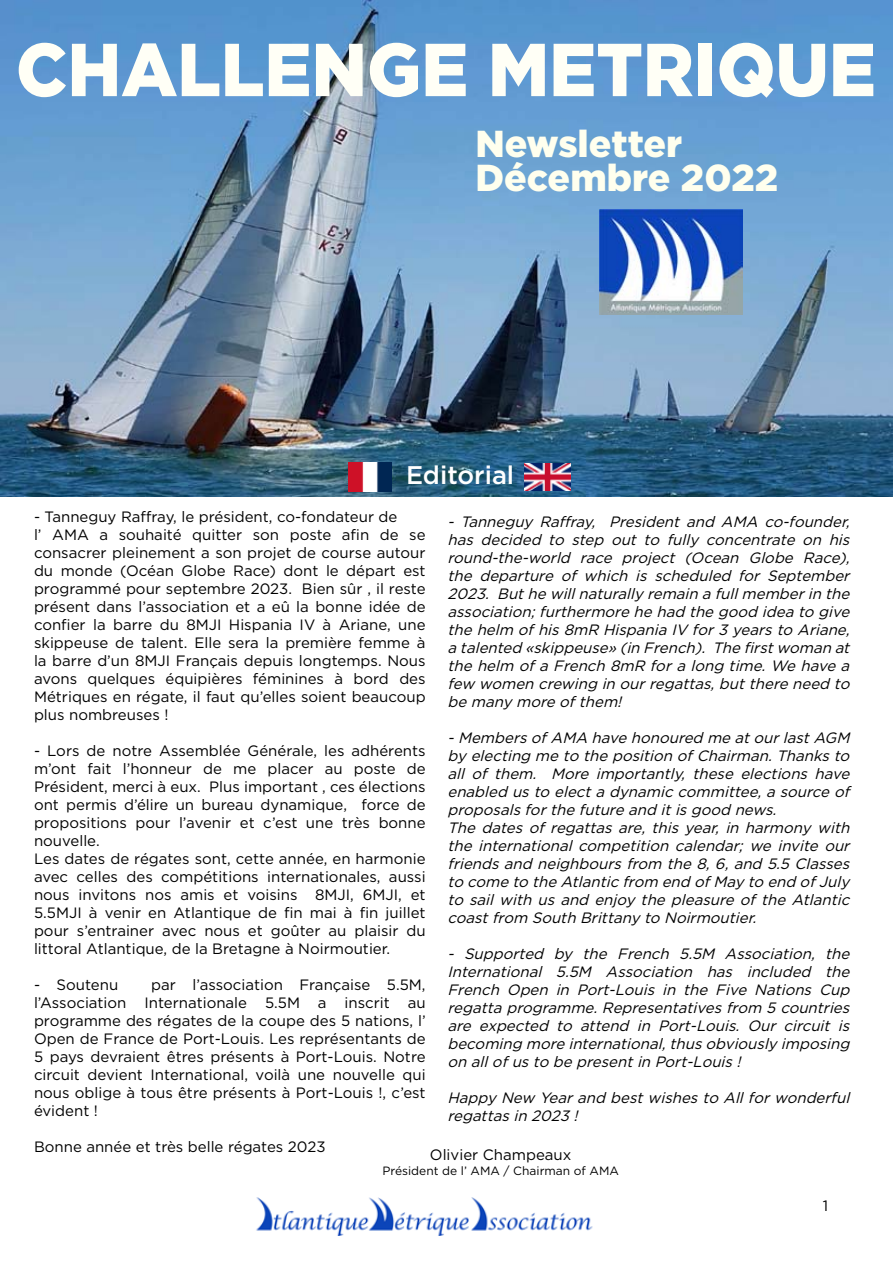
<style>
.page{position:relative;width:893px;height:1263px;background:#fff}
.page>*{position:absolute;margin:0;border:0;box-sizing:border-box;transform-origin:0 0}
.t1{font:900 74.85px "Gotham";color:#fffff6;scale:.94 1}
.t2{font:900 37.5px/34.5px "Gotham";color:#ffe}
.t3{font:500 25.5px "Gotham";color:#fff}
.t4{font:15px/18px "Gotham";color:#000}
.t5{font:italic 15px/18px "Gotham";color:#000;text-align:justify}
.t6{font:12px "Gotham";color:#000}
</style>
<div class="page">
<img style="left:0;top:0;width:893px;height:496px">
<img style="left:256px;top:1197px;width:337px;height:38px">
<img style="left:600px;top:209px;width:143px;height:105px">
<img style="left:348px;top:462px;width:44px;height:29px">
<img style="left:525px;top:463px;width:45px;height:28px">
<h1 class="t1" style="left:16px;top:18px;width:916px">CHALLENGE METRIQUE</h1>
<h2 class="t2" style="left:475px;top:126px;width:304px">Newsletter<br>Décembre 2022</h2>
<h3 class="t3" style="left:406px;top:458px;width:110px">Editorial</h3>
<p class="t4" style="left:34px;top:508px;width:393px">- Tanneguy Raffray, le président, co-fondateur de<br>l’ AMA a souhaité quitter son poste afin de se consacrer pleinement a son projet de course autour du monde (Océan Globe Race) dont le départ est programmé pour septembre 2023. Bien sûr , il reste présent dans l’association et a eû la bonne idée de confier la barre du 8MJI Hispania IV à Ariane, une skippeuse de talent. Elle sera la première femme à la barre d’un 8MJI Français depuis longtemps. Nous avons quelques équipières féminines à bord des Métriques en régate, il faut qu’elles soient beaucoup plus nombreuses !</p>
<p class="t4" style="left:34px;top:742px;width:393px">- Lors de notre Assemblée Générale, les adhérents m’ont fait l’honneur de me placer au poste de Président, merci à eux. Plus important , ces élections ont permis d’élire un bureau dynamique, force de propositions pour l’avenir et c’est une très bonne nouvelle.<br>Les dates de régates sont, cette année, en harmonie avec celles des compétitions internationales, aussi nous invitons nos amis et voisins 8MJI, 6MJI, et 5.5MJI à venir en Atlantique de fin mai à fin juillet pour s’entrainer avec nous et goûter au plaisir du littoral Atlantique, de la Bretagne à Noirmoutier.</p>
<p class="t4" style="left:34px;top:976px;width:86px">- Soutenu</p>
<p class="t5" style="left:447px;top:512px;width:408px">- Tanneguy Raffray, President and AMA co-founder, has decided to step out to fully concentrate on his round-the-world race project (Ocean Globe Race), the departure of which is scheduled for September 2023. Buthe willnaturally remain a fullmemberin the association;furthermore he had the good idea to give the helm ofhis8mR Hispania IV for3 yearsto Ariane, a talented «skippeuse»(in French). The firstwoman at the helm ofa French 8mR fora long time.We have a few women crewing in ourregattas,butthere need to be many more ofthem!</p>
<p class="t5" style="left:447px;top:728px;width:408px;text-align:left">-MembersofAMA have honoured me atourlastAGM by electing me to the position ofChairman.Thanksto all of them. More importantly, these elections have enabled usto electa dynamiccommittee,a source of proposalsforthe future and itisgood news.<br>The dates of regattas are, this year, in harmony with the international competition calendar; we invite our friendsand neighboursfrom the 8,6,and 5.5 Classes to come to the Atlanticfrom end ofMay to end ofJuly to sail with us and enjoy the pleasure of the Atlantic coastfrom South Brittany to Noirmoutier.</p>
<p class="t5" style="left:447px;top:944px;width:408px">- Supported by the French 5.5M Association, the International 5.5M Association has included the French Open in Port-Louis in the Five Nations Cup regatta programme.Representativesfrom 5 countries are expected to attend in Port-Louis. Our circuit is becoming more international,thusobviously imposing on allofusto be presentin Port-Louis!</p>
<p class="t5" style="left:447px;top:1088px;width:408px">Happy New Yearand bestwishesto Allforwonderful regattasin 2023 !</p>
<p class="t4" style="left:430px;top:1145px;width:143px">Olivier Champeaux</p>
<p class="t6" style="left:382px;top:1163px;width:238px">Président de l’ AMA / Chairman of AMA</p>
<p class="t4" style="left:823px;top:1196px;width:7px">1</p>
<p class="t4" style="left:34px;top:976px;width:393px;text-align:justify;text-indent:117px">par l’association Française 5.5M, l’Association Internationale 5.5M a inscrit au programme des régates de la coupe des 5 nations, l’ Open de France de Port-Louis. Les représentants de 5 pays devraient êtres présents à Port-Louis. Notre circuit devient International, voilà une nouvelle qui nous oblige à tous être présents à Port-Louis !, c’est évident !</p>
<p class="t4" style="left:34px;top:1138px;width:293px">Bonne année et très belle régates 2023</p>
</div>
